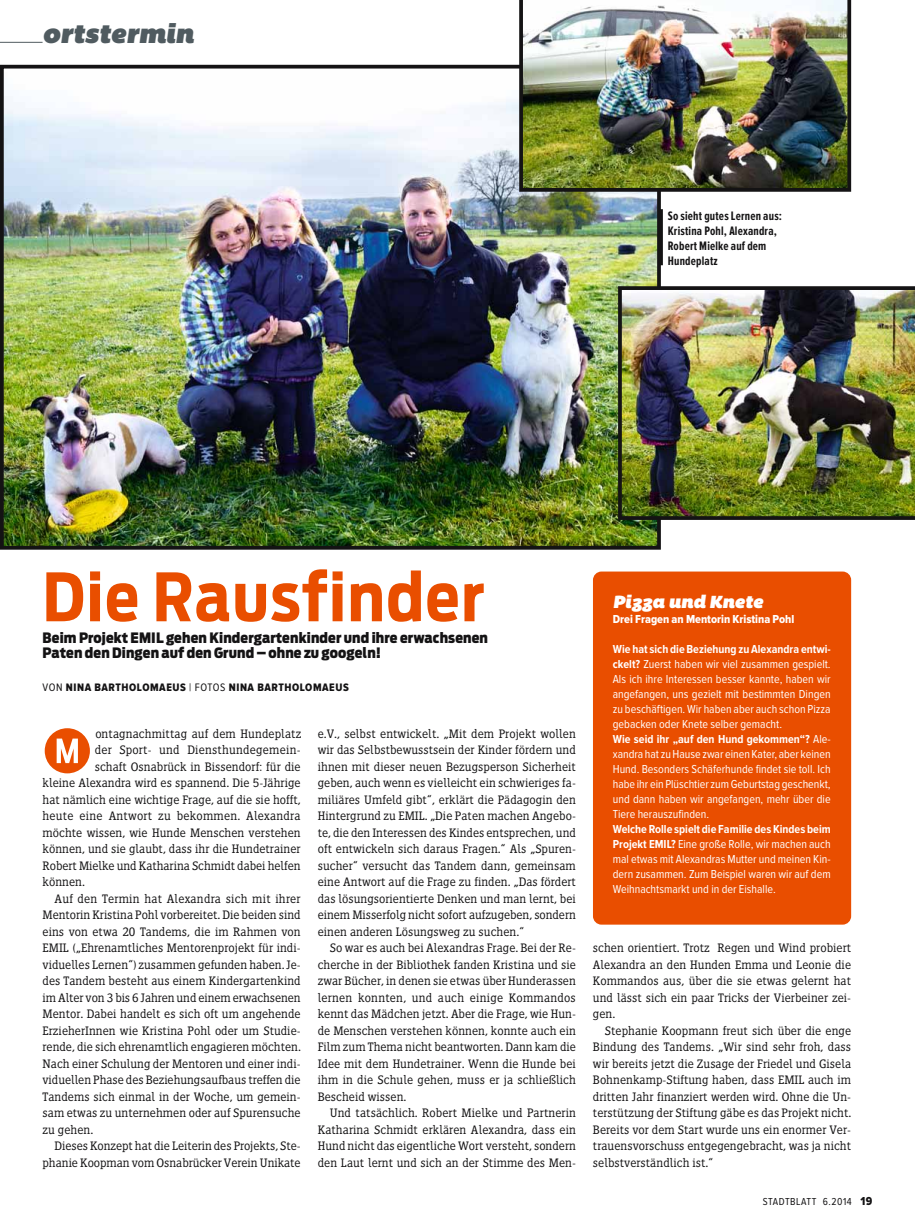
<style>
.page{position:relative;width:915px;height:1225px;background:#fff}
.page>*{position:absolute;margin:0;border:0;box-sizing:border-box;transform-origin:0 0}
.t1{font:700 66px "Antenna Cond";letter-spacing:.025em;color:#e94e00}
.t2{font:700 60.45px "Fyra Alpha Circle";color:#e94e00}
.t3{font:italic 27px "Bemio";color:#505b60}
.t4{font:italic 18px "Bemio";color:#fff}
.t5{font:900 14.25px/15px "Antenna Cond";letter-spacing:.01em;color:#141314}
.t6{font:300 12.75px/16.5px "Siseriff LT Std";color:#141314;text-align:justify}
.t7{font:700 12.75px/15px "Proxima Nova Ex Cn";letter-spacing:.015em;color:#141314}
.t8{font:12px/15px "Proxima Nova Cond";color:#fff}
.t9{font:12px "Proxima Nova Cond Extrabld";color:#fff}
.t10{font:11.25px "Proxima Nova Cond Extrabld";letter-spacing:.05em;color:#141314}
.t11{font:10.5px "Proxima Nova Cond";letter-spacing:.05em;color:#141314}
.s1{font-family:"Proxima Nova Cond"}
.s2{font-weight:700}
.s3{font-family:"Proxima Nova Cond Extrabld";font-size:12px}
</style>
<div class="page">
<div style="left:592px;top:571px;width:258px;height:353px;background:#e94e00;border-radius:9px"></div>
<hr style="left:0;top:42px;width:43px;height:1px;background:#505b60">
<img style="left:5px;top:96px;width:650px;height:448px">
<div style="left:0;top:65px;width:660px;height:484px;border:4px solid #141314"></div>
<img style="left:519px;top:0;width:331px;height:192px">
<img style="left:618px;top:286px;width:296px;height:234px">
<hr style="left:658px;top:209px;width:4px;height:56px;background:#141314">
<h3 class="t3" style="left:43px;top:17px;width:153px">ortstermin</h3>
<p class="t7" style="left:667px;top:210px;width:116px">So sieht gutes Lernen aus:<br>Kristina Pohl, Alexandra,<br>Robert Mielke auf dem<br>Hundeplatz</p>
<h1 class="t1" style="left:43px;top:560px;width:443px">Die Rausfinder</h1>
<p class="t5" style="left:43px;top:631px;width:447px">Beim Projekt EMIL gehen Kinder gartenkinder und ihre erwachsenen<br>Paten den Dingen auf den Grund – ohne zu googeln!</p>
<p class="t10" style="left:43px;top:680px;width:308px"><span class="s1">VON</span> NINA BARTHOLOMAEUS <span class="s1">| FOTOS</span> NINA BARTHOLOMAEUS</p>
<h2 class="t2" style="left:43px;top:716px;width:52px">m</h2>
<p class="t6" style="left:95px;top:726px;width:207px">ontagnachmittag auf dem Hundeplatz</p>
<p class="t6" style="left:95px;top:742px;width:207px">der Sport- und Diensthundegemein-</p>
<p class="t6" style="left:95px;top:759px;width:207px">schaft Osnabrück in Bissendorf: für die</p>
<p class="t6" style="left:43px;top:775px;width:259px">kleine Alexandra wird es spannend. Die 5-Jährige</p>
<p class="t6" style="left:43px;top:792px;width:259px">hat nämlich eine wichtige Frage, auf die sie hofft,</p>
<p class="t6" style="left:43px;top:808px;width:259px">heute eine Antwort zu bekommen. Alexandra</p>
<p class="t6" style="left:43px;top:825px;width:259px">möchte wissen, wie Hunde Menschen verstehen</p>
<p class="t6" style="left:43px;top:841px;width:259px">können, und sie glaubt, dass ihr die Hundetrainer</p>
<p class="t6" style="left:43px;top:858px;width:259px">Robert Mielke und Katharina Schmidt dabei helfen</p>
<p class="t6" style="left:43px;top:874px;width:44px">können.</p>
<p class="t6" style="left:55px;top:891px;width:247px">Auf den Termin hat Alexandra sich mit ihrer</p>
<p class="t6" style="left:43px;top:907px;width:259px">Mentorin Kristina Pohl vorbereitet. Die beiden sind</p>
<p class="t6" style="left:43px;top:924px;width:259px">eins von etwa 20 Tandems, die im Rahmen von</p>
<p class="t6" style="left:43px;top:940px;width:259px">EMIL („Ehrenamtliches Mentorenprojekt für indi-</p>
<p class="t6" style="left:43px;top:957px;width:259px">viduelles Lernen“) zusammen gefunden haben. Je-</p>
<p class="t6" style="left:43px;top:973px;width:259px">des Tandem besteht aus einem Kindergartenkind</p>
<p class="t6" style="left:43px;top:990px;width:259px">im Alter von 3 bis 6 Jahren und einem erwachsenen</p>
<p class="t6" style="left:43px;top:1006px;width:259px">Mentor. Dabei handelt es sich oft um angehende</p>
<p class="t6" style="left:43px;top:1023px;width:259px">ErzieherInnen wie Kristina Pohl oder um Studie-</p>
<p class="t6" style="left:43px;top:1039px;width:259px">rende, die sich ehrenamtlich engagieren möchten.</p>
<p class="t6" style="left:43px;top:1056px;width:259px">Nach einer Schulung der Mentoren und einer indi-</p>
<p class="t6" style="left:43px;top:1072px;width:259px">viduellen Phase des Beziehungsaufbaus treffen die</p>
<p class="t6" style="left:43px;top:1089px;width:259px">Tandems sich einmal in der Woche, um gemein-</p>
<p class="t6" style="left:43px;top:1105px;width:259px">sam etwas zu unternehmen oder auf Spurensuche</p>
<p class="t6" style="left:43px;top:1122px;width:52px">zu gehen.</p>
<p class="t6" style="left:55px;top:1138px;width:247px">Dieses Konzept hat die Leiterin des Projekts, Ste-</p>
<p class="t6" style="left:43px;top:1155px;width:259px">phanie Koopman vom Osnabrücker Verein Unikate</p>
<p class="t6" style="left:317px;top:726px;width:259px">e.V., selbst entwickelt. „Mit dem Projekt wollen wir das Selbstbewusstsein der Kinder fördern und ihnen mit dieser neuen Bezugsperson Sicherheit geben, auch wenn es vielleicht ein schwieriges fa&shy;miliäres Umfeld gibt“, erklärt die Pädagogin den Hintergrund zu EMIL. „Die Paten machen Angebo&shy;te, die den Interessen des Kindes entsprechen, und oft entwickeln sich daraus Fragen.“ Als „Spuren&shy;sucher“ versucht das Tandem dann, gemeinsam eine Antwort auf die Frage zu finden. „Das fördert das lösungsorientierte Denken und man lernt, bei einem Misserfolg nicht sofort aufzugeben, sondern einen anderen Lösungsweg zu suchen.“</p>
<p class="t6" style="left:317px;top:940px;width:259px;text-indent:12px">So war es auch bei Alexandras Frage. Bei der Re&shy;cherche in der Bibliothek fanden Kristina und sie zwar Bücher, in denen sie etwas über Hunderassen lernen konnten, und auch einige Kommandos kennt das Mädchen jetzt. Aber die Frage, wie Hun&shy;de Menschen verstehen können, konnte auch ein Film zum Thema nicht beantworten. Dann kam die Idee mit dem Hundetrainer. Wenn die Hunde bei ihm in die Schule gehen, muss er ja schließlich Bescheid wissen.</p>
<p class="t6" style="left:317px;top:1105px;width:259px;text-indent:12px">Und tatsächlich. Robert Mielke und Partnerin Katharina Schmidt erklären Alexandra, dass ein Hund nicht das eigentliche Wort versteht, sondern den Laut lernt und sich an der Stimme des Men-</p>
<h3 class="t4" style="left:612px;top:591px;width:152px">Pizza und Knete</h3>
<p class="t9" style="left:612px;top:612px;width:183px">Drei Fragen an Mentorin Kristina Pohl</p>
<p class="t8" style="left:612px;top:643px;width:219px"><span class="s2">Wie hat sich die Beziehung zu Alexandra entwi&shy;ckelt?</span> Zuerst haben wir viel zusammen gespielt.<br>Als ich ihre Interessen besser kannte, haben wir angefangen, uns gezielt mit bestimmten Dingen zu beschäftigen. Wir haben aber auch schon Pizza gebacken oder Knete selber gemacht.<br><span class="s2">Wie seid ihr „auf den Hund gekommen“?</span> Ale&shy;xandra hat zu Hause zwar einen Kater, aber keinen Hund. Besonders Schäferhunde findet sie toll. Ich habe ihr ein Plüschtier zum Geburtstag geschenkt, und dann haben wir angefangen, mehr über die Tiere herauszufinden.</p>
<p class="t8" style="left:612px;top:823px;width:219px;text-align:justify"><span class="s2">Welche Rolle spielt die Familie des Kindes beim Projekt EMIL?</span> Eine große Rolle, wir machen auch mal etwas mit Alexandras Mutter und meinen Kin&shy;dern zusammen. Zum Beispiel waren wir auf dem Weihnachtsmarkt und in der Eishalle.</p>
<p class="t6" style="left:592px;top:940px;width:259px">schen orientiert. Trotz Regen und Wind probiert Alexandra an den Hunden Emma und Leonie die Kommandos aus, über die sie etwas gelernt hat und lässt sich ein paar Tricks der Vierbeiner zei&shy;gen.</p>
<p class="t6" style="left:592px;top:1023px;width:259px;text-indent:12px">Stephanie Koopmann freut sich über die enge Bindung des Tandems. „Wir sind sehr froh, dass wir bereits jetzt die Zusage der Friedel und Gisela Bohnenkamp-Stiftung haben, dass EMIL auch im dritten Jahr finanziert werden wird. Ohne die Un&shy;terstützung der Stiftung gäbe es das Projekt nicht.<br>Bereits vor dem Start wurde uns ein enormer Ver&shy;trauensvorschuss entgegengebracht, was ja nicht selbstverständlich ist.“</p>
<p class="t11" style="left:762px;top:1197px;width:111px">STADTBLATT 6.2014 <span class="s3">19</span></p>
</div>
